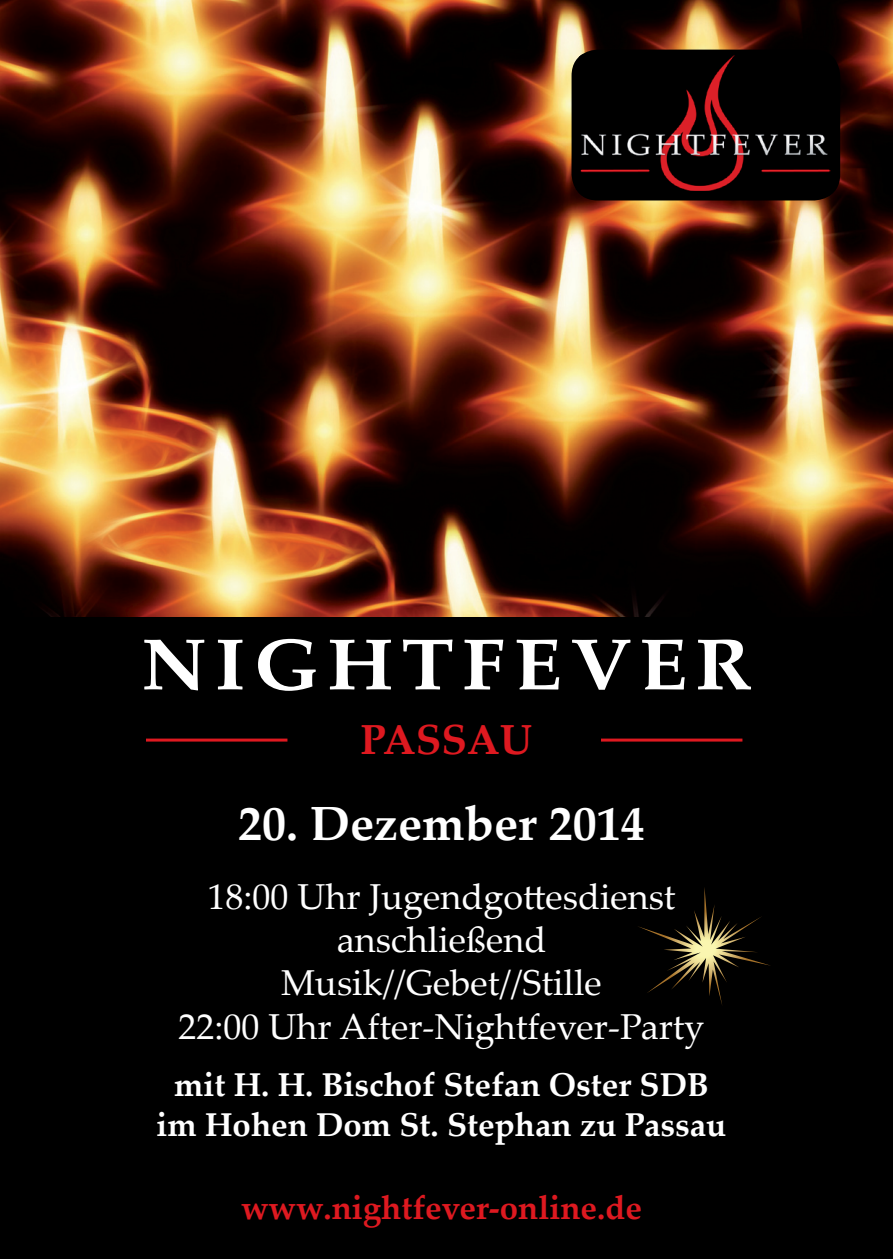
<style>
.page{position:relative;width:893px;height:1259px;background:#fff}
.page>*{position:absolute;margin:0;border:0;box-sizing:border-box;transform-origin:0 0}
.t1{font:700 72px "Palatino Linotype";letter-spacing:.1em;color:#fff;scale:1.1 1}
.t2{font:700 48px "Palatino Linotype";color:#fff}
.t3{font:700 42px "Palatino Linotype";color:#de1920}
.t4{font:36px/43.2px "Palatino Linotype";color:#fff;text-align:center}
.t5{font:700 33px/39.6px "Palatino Linotype";color:#fff;text-align:center}
.t6{font:700 33px "Palatino Linotype";color:#de1920}
</style>
<div class="page">
<img style="left:0;top:0;width:893px;height:617px">
<div style="left:0;top:617px;width:893px;height:642px;background:#000"></div>
<div style="left:572px;top:50px;width:268px;height:150px;background:#000;border-radius:26px"></div>
<img style="left:579px;top:55px;width:252px;height:136px">
<hr style="left:146px;top:738px;width:141px;height:3px;background:#de1920">
<hr style="left:601px;top:738px;width:141px;height:3px;background:#de1920">
<svg style="left:638px;top:888px;width:132px;height:116px"></svg>
<h1 class="t1" style="left:141px;top:613px;width:557px">NIGHTFEVER</h1>
<p class="t3" style="left:360px;top:709px;width:174px">PASSAU</p>
<h2 class="t2" style="left:238px;top:790px;width:408px">20. Dezember 2014</h2>
<p class="t4" style="left:178px;top:873px;width:528px">18:00 Uhr Jugendgottesdienst anschließend<br>Musik//Gebet//Stille<br>22:00 Uhr After-Nightfever-Party</p>
<p class="t5" style="left:157px;top:1064px;width:571px">mit H. H. Bischof Stefan Oster SDB im Hohen Dom St. Stephan zu Passau</p>
<p class="t6" style="left:241px;top:1184px;width:402px">www.nightfever-online.de</p>
</div>
